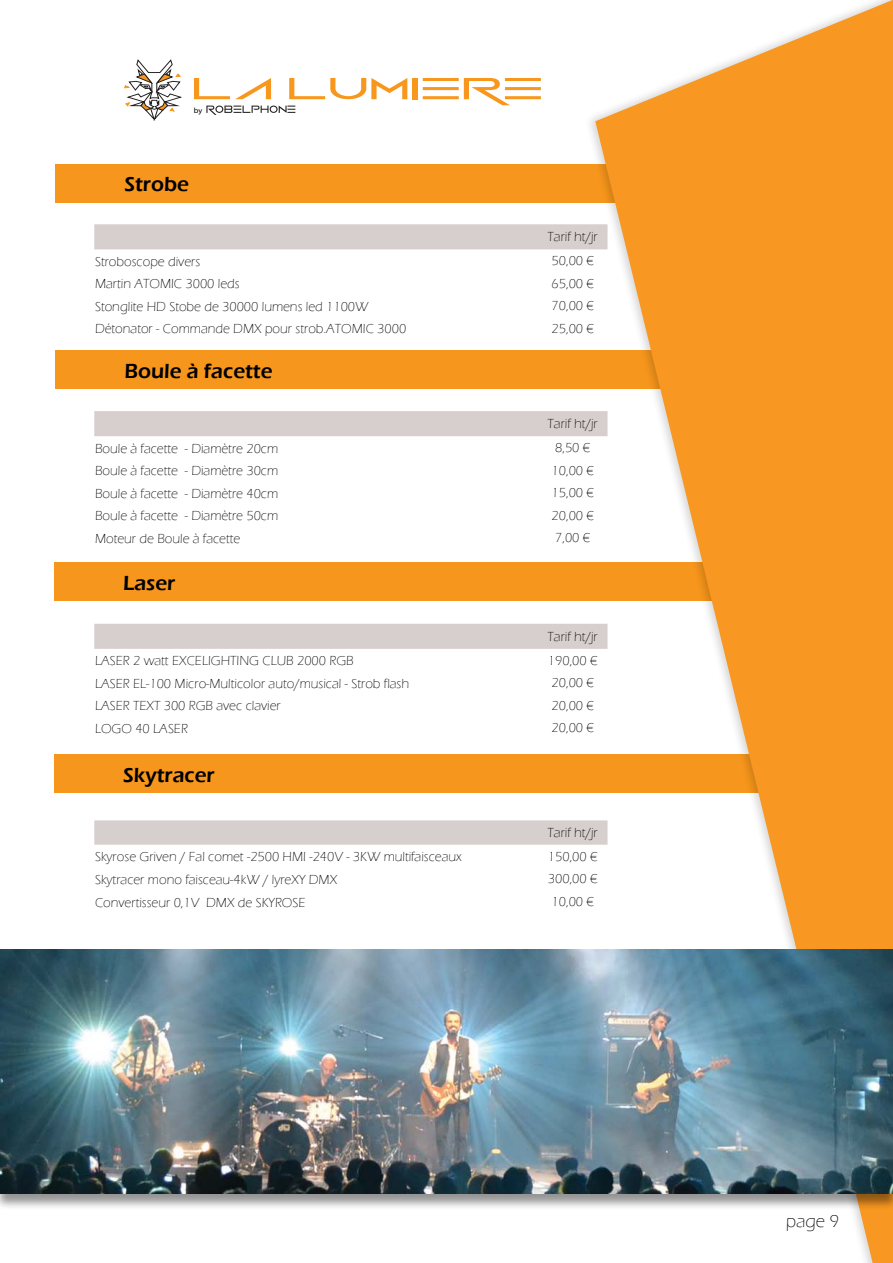
<style>
.page{position:relative;width:893px;height:1263px;background:#fff}
.page>*{position:absolute;margin:0;border:0;box-sizing:border-box;transform-origin:0 0}
.t1{font:31.05px "Vermin Vibes 2";color:#f8971d;scale:1.69 1}
.t2{font:600 21px "Eras ITC";color:#000}
.t3{font:300 18px "Eras ITC";color:#000}
.t4{font:300 13.5px "Eras ITC";color:#000}
.t5{font:7.65px "Myriad Pro";color:#000;scale:1.08 1}
</style>
<div class="page">
<div style="left:54px;top:754px;width:839px;height:39px;background:#f7961c"></div>
<div style="left:54px;top:562px;width:839px;height:39px;background:#f7961c"></div>
<div style="left:55px;top:350px;width:838px;height:39px;background:#f7961c"></div>
<div style="left:55px;top:164px;width:838px;height:39px;background:#f7961c"></div>
<svg style="left:206px;top:106px;width:89px;height:9px"></svg>
<svg style="left:124px;top:59px;width:58px;height:62px"></svg>
<div style="left:584px;top:0;width:309px;height:1263px;background:#000;opacity:.16"></div>
<svg style="left:595px;top:0;width:298px;height:1263px;fill:#f89721"></svg>
<div style="left:94px;top:224px;width:513px;height:25px;background:#d7cfcd"></div>
<div style="left:94px;top:411px;width:513px;height:25px;background:#d7cfcd"></div>
<div style="left:94px;top:624px;width:513px;height:25px;background:#d7cfcd"></div>
<svg style="left:94px;top:820px;width:513px;height:25px;background:#d8d0ce"></svg>
<div style="left:0;top:950px;width:893px;height:260px;background:#000;opacity:.42"></div>
<img style="left:1px;top:949px;width:891px;height:245px">
<h1 class="t1" style="left:194px;top:75px;width:210px">LA LUMIERE</h1>
<p class="t5" style="left:194px;top:106px;width:9px">by</p>
<h2 class="t2" style="left:124px;top:173px;width:66px">Strobe</h2>
<p class="t4" style="left:548px;top:229px;width:52px">Tarif ht/jr</p>
<p class="t4" style="left:95px;top:254px;width:107px">Stroboscope divers</p>
<p class="t4" style="left:552px;top:253px;width:44px">50,00 €</p>
<p class="t4" style="left:95px;top:276px;width:146px">Martin ATOMIC 3000 leds</p>
<p class="t4" style="left:552px;top:276px;width:44px">65,00 €</p>
<p class="t4" style="left:95px;top:299px;width:275px">Stonglite HD Stobe de 30000 lumens led 1100W</p>
<p class="t4" style="left:552px;top:298px;width:44px">70,00 €</p>
<p class="t4" style="left:95px;top:321px;width:313px">Détonator - Commande DMX pour strob.ATOMIC 3000</p>
<p class="t4" style="left:552px;top:321px;width:44px">25,00 €</p>
<h2 class="t2" style="left:124px;top:359px;width:150px">Boule à facette</h2>
<p class="t4" style="left:548px;top:416px;width:52px">Tarif ht/jr</p>
<p class="t4" style="left:95px;top:441px;width:185px">Boule à facette - Diamètre 20cm</p>
<p class="t4" style="left:555px;top:440px;width:37px">8,50 €</p>
<p class="t4" style="left:95px;top:463px;width:185px">Boule à facette - Diamètre 30cm</p>
<p class="t4" style="left:552px;top:463px;width:44px">10,00 €</p>
<p class="t4" style="left:95px;top:486px;width:185px">Boule à facette - Diamètre 40cm</p>
<p class="t4" style="left:552px;top:485px;width:44px">15,00 €</p>
<p class="t4" style="left:95px;top:508px;width:185px">Boule à facette - Diamètre 50cm</p>
<p class="t4" style="left:552px;top:508px;width:44px">20,00 €</p>
<p class="t4" style="left:95px;top:531px;width:147px">Moteur de Boule à facette</p>
<p class="t4" style="left:555px;top:530px;width:37px">7,00 €</p>
<h2 class="t2" style="left:123px;top:571px;width:54px">Laser</h2>
<p class="t4" style="left:548px;top:629px;width:52px">Tarif ht/jr</p>
<p class="t4" style="left:95px;top:653px;width:260px">LASER 2 watt EXCELIGHTING CLUB 2000 RGB</p>
<p class="t4" style="left:548px;top:653px;width:51px">190,00 €</p>
<p class="t4" style="left:95px;top:676px;width:316px">LASER EL-100 Micro-Multicolor auto/musical - Strob flash</p>
<p class="t4" style="left:552px;top:675px;width:44px">20,00 €</p>
<p class="t4" style="left:95px;top:698px;width:187px">LASER TEXT 300 RGB avec clavier</p>
<p class="t4" style="left:552px;top:698px;width:44px">20,00 €</p>
<p class="t4" style="left:95px;top:721px;width:94px">LOGO 40 LASER</p>
<p class="t4" style="left:552px;top:720px;width:44px">20,00 €</p>
<h2 class="t2" style="left:123px;top:763px;width:93px">Skytracer</h2>
<p class="t4" style="left:548px;top:825px;width:52px">Tarif ht/jr</p>
<p class="t4" style="left:95px;top:849px;width:368px">Skyrose Griven / Fal comet -2500 HMI -240V - 3KW multifaisceaux</p>
<p class="t4" style="left:548px;top:848px;width:51px">150,00 €</p>
<p class="t4" style="left:95px;top:872px;width:244px">Skytracer mono faisceau-4kW / lyreXY DMX</p>
<p class="t4" style="left:548px;top:871px;width:51px">300,00 €</p>
<p class="t4" style="left:95px;top:895px;width:212px">Convertisseur 0,1V DMX de SKYROSE</p>
<p class="t4" style="left:552px;top:894px;width:44px">10,00 €</p>
<h3 class="t3" style="left:786px;top:1210px;width:54px">page 9</h3>
</div>
